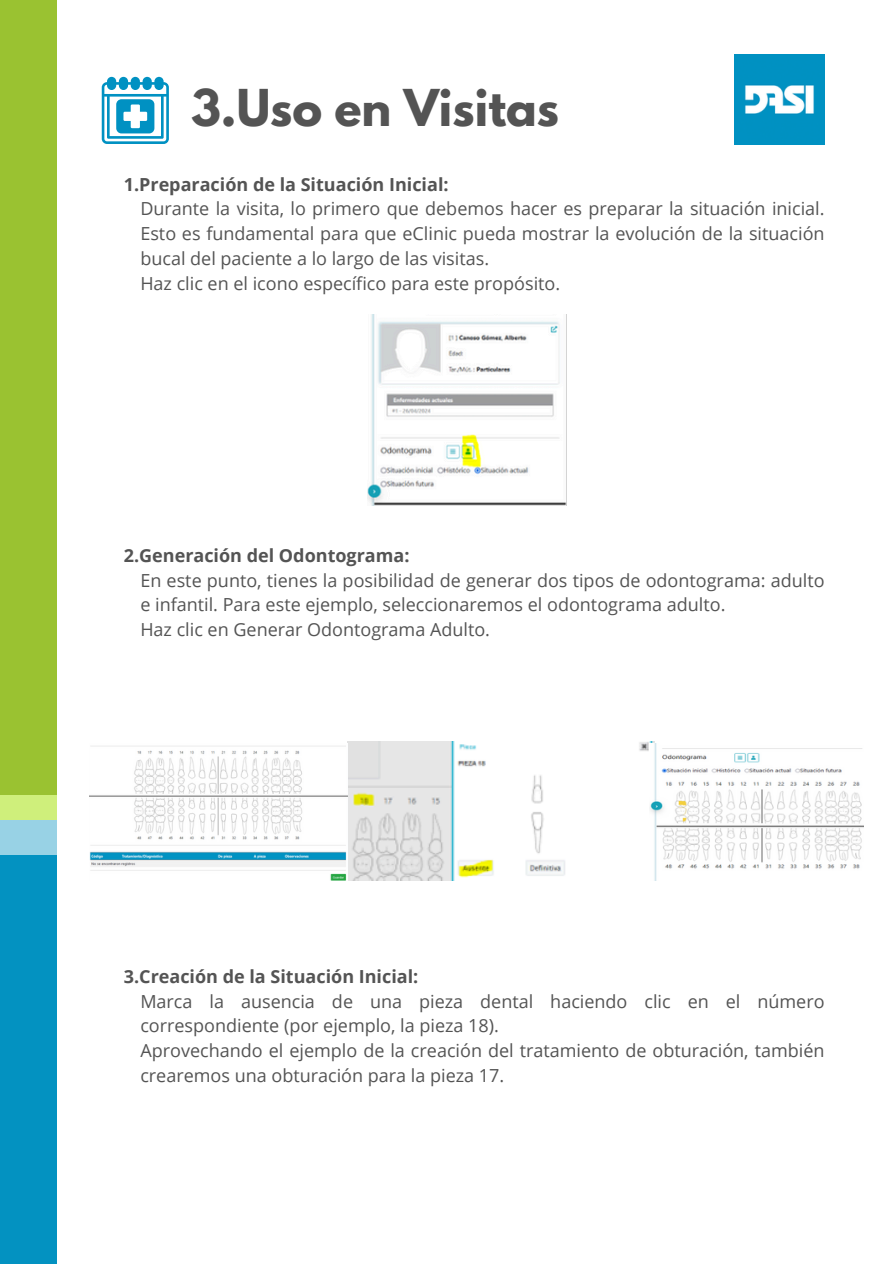
<style>
.page{position:relative;width:894px;height:1264px;background:#fff}
.page>*{position:absolute;margin:0;border:0;box-sizing:border-box;transform-origin:0 0}
.t1{font:700 45px "League Spartan";color:#545454}
.t2{font:18px/24.8px "Open Sans";color:#545454}
.t3{font:700 18px "Open Sans";color:#545454}
</style>
<div class="page">
<div style="left:0;top:0;width:57px;height:795px;background:#9ac231"></div>
<div style="left:0;top:854px;width:57px;height:409px;background:#0392c1"></div>
<div style="left:0;top:819px;width:57px;height:35px;background:#98d2e5"></div>
<div style="left:0;top:795px;width:57px;height:24px;background:#cfef7b"></div>
<img style="left:89px;top:742px;width:565px;height:138px">
<img style="left:649px;top:743px;width:214px;height:137px">
<img style="left:368px;top:314px;width:198px;height:192px">
<svg style="left:102px;top:77px;width:67px;height:67px"></svg>
<img style="left:734px;top:54px;width:90px;height:90px">
<p class="t1" style="left:191px;top:85px;width:369px">3.Uso en Visitas</p>
<p class="t3" style="left:124px;top:171px;width:326px">1.Preparación de la Situación Inicial:</p>
<h1 class="t2" style="left:140px;top:196px;width:685px;text-align:justify">Durante la visita, lo primero que debemos hacer es preparar la situación inicial.<br>Esto es fundamental para que eClinic pueda mostrar la evolución de la situación bucal del paciente a lo largo de las visitas.</h1>
<p class="t2" style="left:140px;top:270px;width:421px">Haz clic en el icono específico para este propósito.</p>
<p class="t3" style="left:124px;top:542px;width:287px">2.Generación del Odontograma:</p>
<p class="t2" style="left:140px;top:567px;width:685px">En este punto, tienes la posibilidad de generar dos tipos de odontograma: adulto e infantil. Para este ejemplo, seleccionaremos el odontograma adulto.</p>
<p class="t2" style="left:140px;top:617px;width:351px">Haz clic en Generar Odontograma Adulto.</p>
<p class="t3" style="left:124px;top:963px;width:296px">3.Creación de la Situación Inicial:</p>
<p class="t2" style="left:140px;top:988px;width:685px">Marca la ausencia de una pieza dental haciendo clic en el número correspondiente (por ejemplo, la pieza 18).</p>
<p class="t2" style="left:140px;top:1037px;width:685px">Aprovechando el ejemplo de la creación del tratamiento de obturación, también crearemos una obturación para la pieza 17.</p>
</div>
